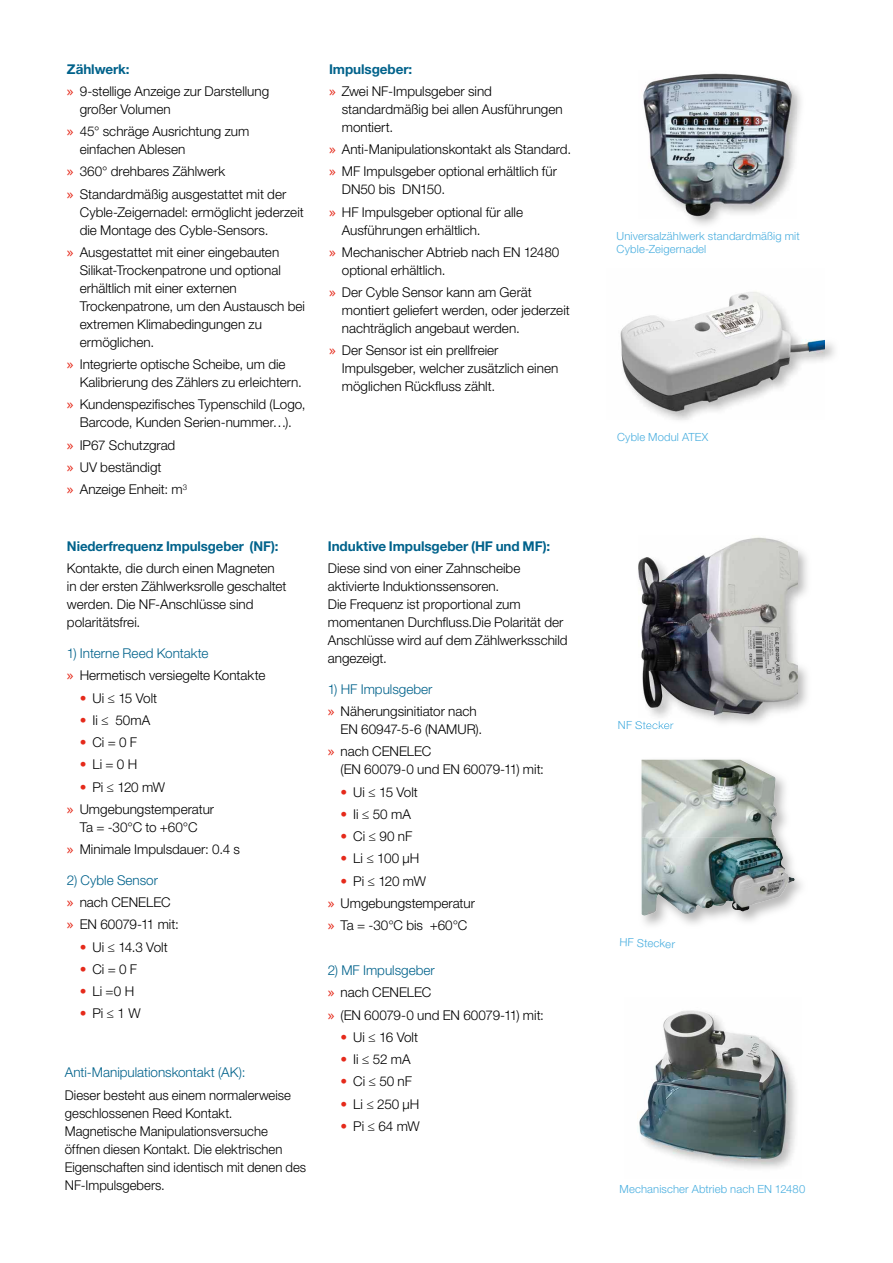
<style>
.page{position:relative;width:893px;height:1263px;background:#fff}
.page>*{position:absolute;margin:0;border:0;box-sizing:border-box;transform-origin:0 0}
.t1{font:300 13.5px/18px "Helvetica Neue LT Std";color:#000}
.t2{font:700 13.5px "Helvetica Neue LT Std";letter-spacing:-.005em;color:#00628b}
.t3{font:300 13.5px "Helvetica Neue LT Std";color:#00628b}
.t4{font:300 11.25px/13.5px "Helvetica Neue LT Std";letter-spacing:.01em;color:#49aedf}
.s1{font-weight:700;color:#00628b}
.s2{font-family:"Lucida Grande";font-weight:400;color:#e52a1b}
.s3{color:#00628b}
.s4{font-weight:700;color:#e52a1b}
</style>
<div class="page">
<img style="left:691px;top:89px;width:110px;height:136px">
<img style="left:643px;top:73px;width:153px;height:146px">
<img style="left:639px;top:1010px;width:157px;height:159px">
<img style="left:619px;top:290px;width:206px;height:130px">
<img style="left:641px;top:760px;width:136px;height:77px">
<img style="left:641px;top:837px;width:154px;height:79px">
<img style="left:638px;top:549px;width:169px;height:176px">
<img style="left:636px;top:721px;width:37px;height:7px">
<img style="left:639px;top:537px;width:158px;height:180px">
<p class="t1" style="left:67px;top:57px;width:204px;line-height:22.2px"><span class="s1">Zählwerk:<br></span><span class="s2">»</span> 9-stellige Anzeige zur Darstellung</p>
<p class="t1" style="left:67px;top:98px;width:184px;line-height:22.2px;text-indent:13px">großer Volumen<br><span class="s2">»</span> 45° schräge Ausrichtung zum</p>
<p class="t1" style="left:67px;top:138px;width:221px;line-height:22.2px;text-indent:13px">einfachen Ablesen<br><span class="s2">»</span> 360° drehbares Zählwerk<br><span class="s2">»</span> Standardmäßig ausgestattet mit der</p>
<p class="t1" style="left:80px;top:203px;width:226px">Cyble-Zeigernadel: ermöglicht jederzeit die Montage des Cyble-Sensors.</p>
<p class="t1" style="left:80px;top:243px;width:227px;text-indent:-13px"><span class="s2">»</span> Ausgestattet mit einer eingebauten<br>Silikat-Trockenpatrone und optional erhältlich mit einer externen<br>Trockenpatrone, um den Austausch bei extremen Klimabedingungen zu ermöglichen.</p>
<p class="t1" style="left:80px;top:355px;width:224px;text-indent:-13px"><span class="s2">»</span> Integrierte optische Scheibe, um die<br>Kalibrierung des Zählers zu erleichtern.</p>
<p class="t1" style="left:67px;top:395px;width:240px;text-align:center"><span class="s2">»</span> Kundenspezifisches Typenschild (Logo,<br>Barcode, Kunden Serien-nummer…).</p>
<p class="t1" style="left:67px;top:433px;width:122px;line-height:22.2px"><span class="s2">»</span> IP67 Schutzgrad<br><span class="s2">»</span> UV beständigt<br><span class="s2">»</span> Anzeige Enheit: m<sup>3</sup></p>
<p class="t2" style="left:67px;top:538px;width:213px">Niederfrequenz Impulsgeber (NF):</p>
<p class="t1" style="left:67px;top:559px;width:221px">Kontakte, die durch einen Magneten in der ersten Zählwerksrolle geschaltet werden. Die NF-Anschlüsse sind polaritätsfrei.</p>
<p class="t1" style="left:67px;top:642px;width:200px;line-height:22.2px"><span class="s3">1) Interne Reed Kontakte<br></span><span class="s2">»</span> Hermetisch versiegelte Kontakte</p>
<p class="t1" style="left:80px;top:688px;width:79px"><span class="s4">•</span> Ui ≤ 15 Volt</p>
<p class="t1" style="left:80px;top:711px;width:72px"><span class="s4">•</span> Ii ≤ 50mA</p>
<p class="t1" style="left:80px;top:733px;width:59px"><span class="s4">•</span> Ci = 0 F</p>
<p class="t1" style="left:80px;top:755px;width:59px"><span class="s4">•</span> Li = 0 H</p>
<p class="t1" style="left:67px;top:775px;width:149px;line-height:22.2px;text-indent:13px"><span class="s4">•</span> Pi ≤ 120 mW<br><span class="s2">»</span> Umgebungstemperatur</p>
<p class="t1" style="left:67px;top:816px;width:175px;line-height:22.2px;text-indent:13px">Ta = -30°C to +60°C<br><span class="s2">»</span> Minimale Impulsdauer: 0.4 s</p>
<p class="t1" style="left:67px;top:869px;width:113px;line-height:22.2px"><span class="s3">2) Cyble Sensor<br></span><span class="s2">»</span> nach CENELEC <span class="s2">»</span> EN 60079-11 mit:</p>
<p class="t1" style="left:80px;top:937px;width:89px"><span class="s4">•</span> Ui ≤ 14.3 Volt</p>
<p class="t1" style="left:80px;top:960px;width:59px"><span class="s4">•</span> Ci = 0 F</p>
<p class="t1" style="left:80px;top:982px;width:56px"><span class="s4">•</span> Li =0 H</p>
<p class="t1" style="left:80px;top:1004px;width:62px"><span class="s4">•</span> Pi ≤ 1 W</p>
<p class="t3" style="left:65px;top:1064px;width:182px">Anti-Manipulationskontakt (AK):</p>
<p class="t1" style="left:65px;top:1085px;width:243px">Dieser besteht aus einem normalerweise geschlossenen Reed Kontakt.<br>Magnetische Manipulationsversuche öffnen diesen Kontakt. Die elektrischen Eigenschaften sind identisch mit denen des NF-Impulsgebers.</p>
<p class="t1" style="left:329px;top:57px;width:164px;line-height:22.2px"><span class="s1">Impulsgeber:<br></span><span class="s2">»</span> Zwei NF-Impulsgeber sind</p>
<p class="t1" style="left:342px;top:100px;width:222px">standardmäßig bei allen Ausführungen montiert.</p>
<p class="t1" style="left:329px;top:138px;width:244px;line-height:22.2px"><span class="s2">»</span> Anti-Manipulationskontakt als Standard. <span class="s2">»</span> MF Impulsgeber optional erhältlich für</p>
<p class="t1" style="left:329px;top:178px;width:195px;line-height:22.2px;text-indent:13px">DN50 bis DN150.<br><span class="s2">»</span> HF Impulsgeber optional für alle</p>
<p class="t1" style="left:329px;top:218px;width:232px;line-height:22.2px;text-indent:13px">Ausführungen erhältlich.<br><span class="s2">»</span> Mechanischer Abtrieb nach EN 12480</p>
<p class="t1" style="left:329px;top:259px;width:204px;line-height:22.2px;text-indent:13px">optional erhältlich.<br><span class="s2">»</span> Der Cyble Sensor kann am Gerät</p>
<p class="t1" style="left:342px;top:301px;width:229px">montiert geliefert werden, oder jederzeit nachträglich angebaut werden.</p>
<p class="t1" style="left:342px;top:341px;width:218px;text-indent:-13px"><span class="s2">»</span> Der Sensor ist ein prellfreier<br>Impulsgeber, welcher zusätzlich einen möglichen Rückfluss zählt.</p>
<p class="t2" style="left:328px;top:538px;width:224px">Induktive Impulsgeber (HF und MF):</p>
<p class="t1" style="left:328px;top:559px;width:241px">Diese sind von einer Zahnscheibe aktivierte Induktionssensoren.<br>Die Frequenz ist proportional zum momentanen Durchfluss.Die Polarität der<br>Anschlüsse wird auf dem Zählwerksschild angezeigt.</p>
<p class="t1" style="left:328px;top:678px;width:150px;line-height:22.2px"><span class="s3">1) HF Impulsgeber<br></span><span class="s2">»</span> Näherungsinitiator nach</p>
<p class="t1" style="left:328px;top:718px;width:156px;line-height:22.2px;text-indent:13px">EN 60947-5-6 (NAMUR). <span class="s2">»</span> nach CENELEC</p>
<p class="t1" style="left:341px;top:760px;width:205px">(EN 60079-0 und EN 60079-11) mit:</p>
<p class="t1" style="left:341px;top:783px;width:79px"><span class="s4">•</span> Ui ≤ 15 Volt</p>
<p class="t1" style="left:341px;top:805px;width:72px"><span class="s4">•</span> Ii ≤ 50 mA</p>
<p class="t1" style="left:341px;top:827px;width:73px"><span class="s4">•</span> Ci ≤ 90 nF</p>
<p class="t1" style="left:341px;top:849px;width:80px"><span class="s4">•</span> Li ≤ 100 μH</p>
<p class="t1" style="left:328px;top:869px;width:149px;line-height:22.2px;text-indent:13px"><span class="s4">•</span> Pi ≤ 120 mW<br><span class="s2">»</span> Umgebungstemperatur <span class="s2">»</span> Ta = -30°C bis +60°C</p>
<p class="t1" style="left:328px;top:959px;width:218px;line-height:22.2px"><span class="s3">2) MF Impulsgeber<br></span><span class="s2">»</span> nach CENELEC<br><span class="s2">»</span> (EN 60079-0 und EN 60079-11) mit:</p>
<p class="t1" style="left:341px;top:1028px;width:79px"><span class="s4">•</span> Ui ≤ 16 Volt</p>
<p class="t1" style="left:341px;top:1050px;width:72px"><span class="s4">•</span> Ii ≤ 52 mA</p>
<p class="t1" style="left:341px;top:1072px;width:73px"><span class="s4">•</span> Ci ≤ 50 nF</p>
<p class="t1" style="left:341px;top:1094px;width:80px"><span class="s4">•</span> Li ≤ 250 μH</p>
<p class="t1" style="left:341px;top:1117px;width:81px"><span class="s4">•</span> Pi ≤ 64 mW</p>
<p class="t4" style="left:617px;top:229px;width:185px">Universalzählwerk standardmäßig mit<br>Cyble-Zeigernadel</p>
<p class="t4" style="left:617px;top:430px;width:93px">Cyble Modul ATEX</p>
<p class="t4" style="left:618px;top:718px;width:57px">NF Stecker</p>
<p class="t4" style="left:620px;top:935px;width:57px;rotate:2deg">HF Stecker</p>
<p class="t4" style="left:619px;top:1182px;width:187px">Mechanischer Abtrieb nach EN 12480</p>
</div>
